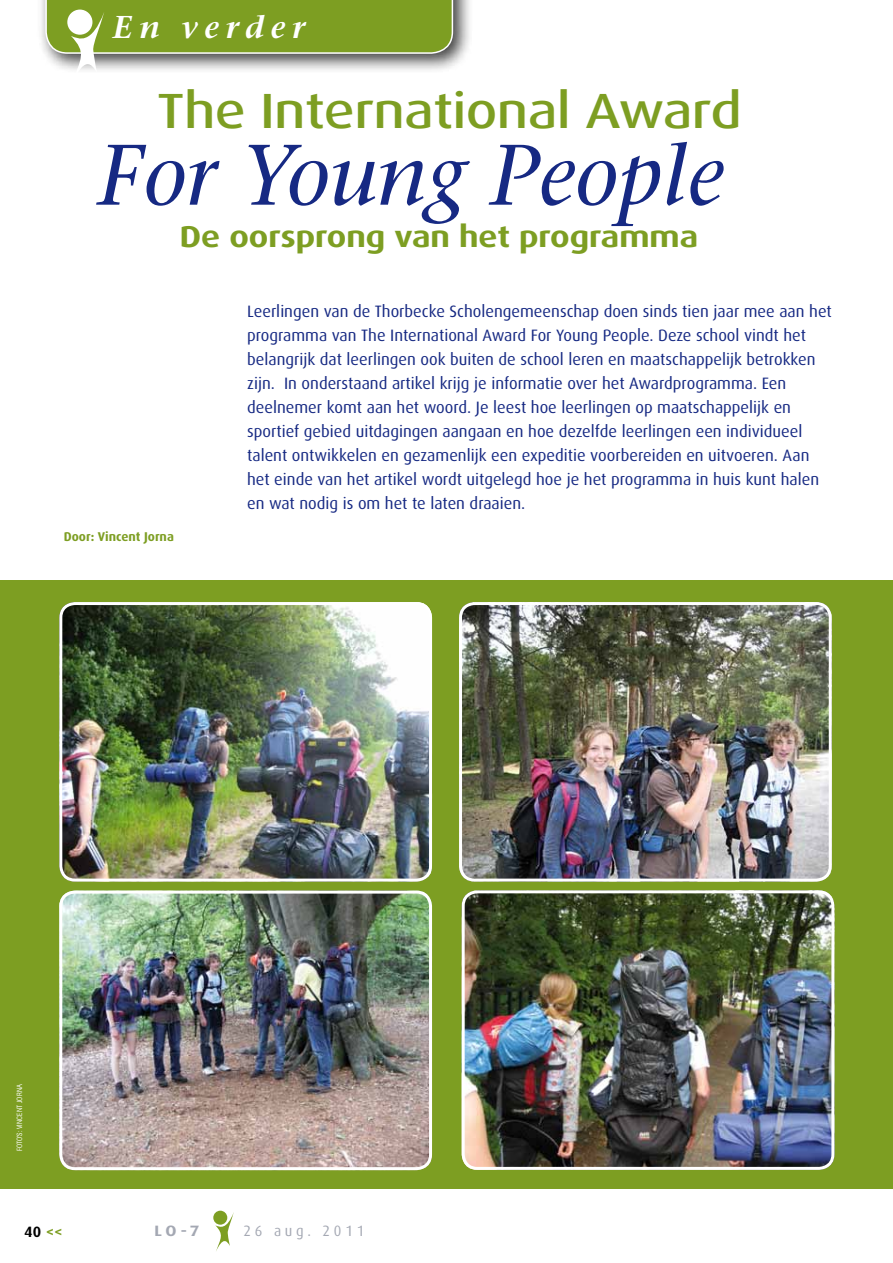
<style>
.page{position:relative;width:893px;height:1263px;background:#fff}
.page>*{position:absolute;margin:0;border:0;box-sizing:border-box;transform-origin:0 0}
.t1{font:italic 85.5px "Stone Serif";color:#162983}
.t2{font:500 49.5px "Dax Wide";color:#7d9e22}
.t3{font:italic 600 31.5px "Stone Serif";letter-spacing:.2em;color:#fff}
.t4{font:700 30px "Dax Wide";color:#7d9e22}
.t5{font:16.5px/24px "Dax";color:#162983}
.t6{font:15px "Dax";letter-spacing:.26em;color:#a4a8b3;scale:.96 1}
.t7{font:700 15px "Dax Wide";color:#a4a8b3}
.t8{font:700 15px "Dax";color:#000}
.t9{font:700 12.75px "Dax";color:#7d9e22}
.t10{font:7.5px "Imago";color:#fff;scale:.8 1}
.s1{color:#7d9e22}
</style>
<div class="page">
<div style="left:0;top:580px;width:893px;height:608px;background:#7d9e22"></div>
<svg style="left:213px;top:1211px;width:14px;height:14px"></svg>
<svg style="left:215px;top:1212px;width:19px;height:39px"></svg>
<div style="left:36px;top:0;width:437px;height:73px;background:#000;opacity:.75"></div>
<svg style="left:45px;top:0;width:408px;height:73px"></svg>
<img style="left:63px;top:603px;width:369px;height:278px">
<div style="left:59px;top:602px;width:373px;height:279px;border:3px solid #fff;border-radius:14px"></div>
<img style="left:460px;top:606px;width:371px;height:275px">
<div style="left:459px;top:602px;width:373px;height:279px;border:3px solid #fff;border-radius:14px"></div>
<img style="left:63px;top:894px;width:368px;height:275px">
<div style="left:59px;top:890px;width:373px;height:280px;border:3px solid #fff;border-radius:14px"></div>
<img style="left:462px;top:891px;width:372px;height:278px">
<div style="left:462px;top:890px;width:372px;height:280px;border:3px solid #fff;border-radius:14px"></div>
<h3 class="t3" style="left:113px;top:9px;width:194px">En verder</h3>
<h2 class="t2" style="left:158px;top:83px;width:585px">The International Award</h2>
<h1 class="t1" style="left:98px;top:125px;width:628px">For Young People</h1>
<h3 class="t4" style="left:180px;top:219px;width:520px">De oorsprong van het programma</h3>
<p class="t9" style="left:64px;top:529px;width:112px">Door: Vincent Jorna</p>
<p class="t5" style="left:247px;top:299px;width:586px">Leerlingen van de Thorbecke Scholengemeenschap doen sinds tien jaar mee aan het programma van The International Award For Young People. Deze school vindt het belangrijk dat leerlingen ook buiten de school leren en maatschappelijk betrokken zijn. In onderstaand artikel krijg je informatie over het Awardprogramma. Een deelnemer komt aan het woord. Je leest hoe leerlingen op maatschappelijk en sportief gebied uitdagingen aangaan en hoe dezelfde leerlingen een individueel talent ontwikkelen en gezamenlijk een expeditie voorbereiden en uitvoeren. Aan het einde van het artikel wordt uitgelegd hoe je het programma in huis kunt halen en wat nodig is om het te laten draaien.</p>
<p class="t10" style="left:15px;top:1151px;width:85px;rotate:-90deg">foto’s: Vincent Jorna</p>
<p class="t8" style="left:24px;top:1223px;width:40px">40 <span class="s1">&lt;&lt;</span></p>
<p class="t7" style="left:154px;top:1223px;width:47px">LO-7</p>
<p class="t6" style="left:244px;top:1223px;width:127px">26 aug. 2011</p>
</div>
